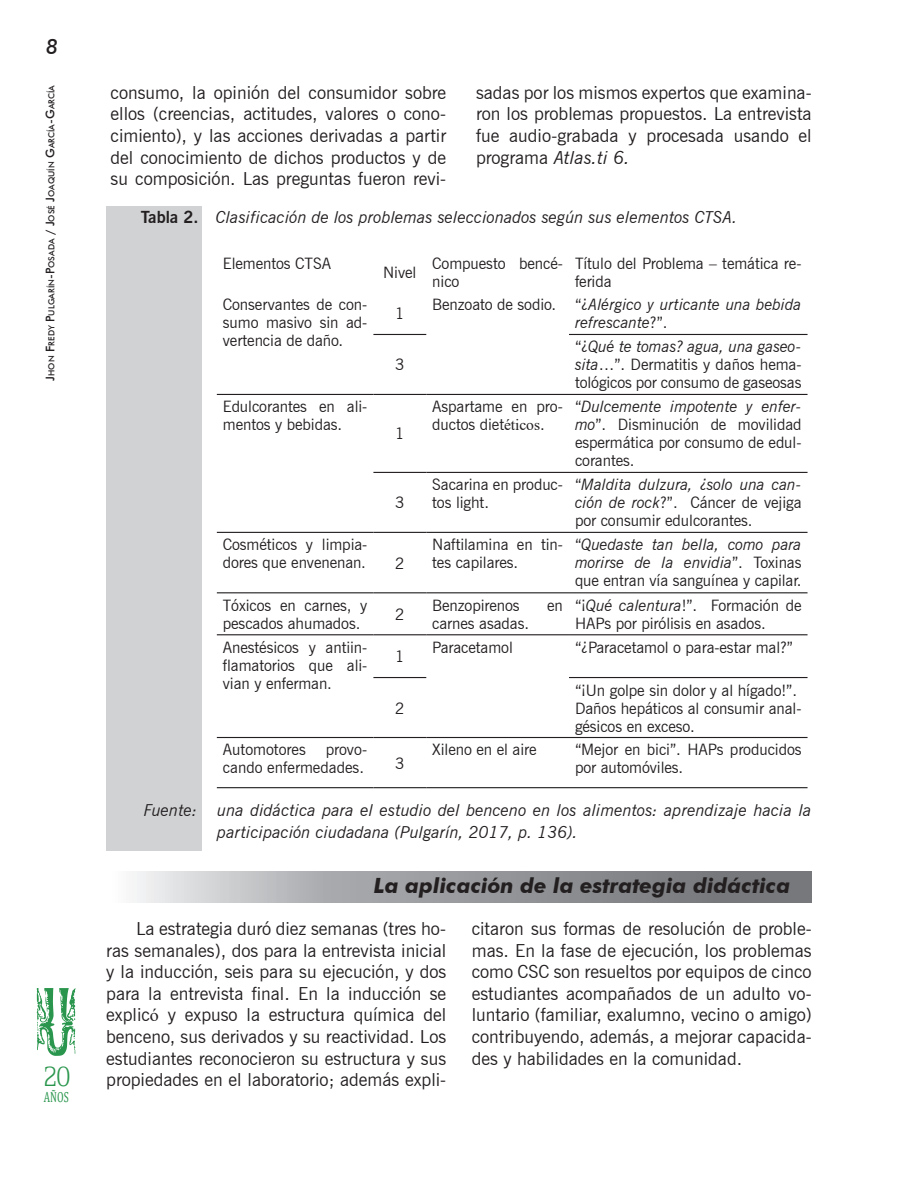
<style>
.page{position:relative;width:918px;height:1188px;background:#fff}
.page>*{position:absolute;margin:0;border:0;box-sizing:border-box;transform-origin:0 0}
.t1{font:300 31.2px "Egyptian 505 BT";color:#2a964d;scale:.85 1}
.TITULO_1{font:italic 700 21px "Futura BT";color:#231f20}
.t2{font:italic 500 21px "Futura BT";color:#231f20}
.t3{font:18px/21.6px "News Gothic BT";color:#231f20;text-align:justify}
.NOTA_TABLA_Y_GRAF{font:italic 16.5px/21.8px "News Gothic BT";color:#231f20}
.TABLA{font:italic 16.5px "News Gothic BT";color:#231f20}
.Normal_wrd_16{font:15.75px/18px "News Gothic BT";letter-spacing:-.005em;color:#231f20}
.Normal_wrd_16-2{font:italic 15.75px/18px "News Gothic BT";letter-spacing:-.005em;color:#231f20}
.t4{font:14.7px "Cambria Math";color:#2a964d;scale:.69 1}
.t5{font:500 8.4px "Futura BT";color:#231f20}
.s1{font-size:12px}
.s2{font-style:italic}
.s3{font-weight:700;font-style:normal}
.s4{font-style:normal}
.s5{font-family:"Times New Roman"}
</style>
<div class="page">
<svg style="left:37px;top:988px;width:39px;height:68px"></svg>
<div style="left:106px;top:206px;width:96px;height:644px;background:#d1d2d4"></div>
<hr style="left:373px;top:334px;width:53px;height:1px;background:#231f20">
<hr style="left:569px;top:334px;width:239px;height:1px;background:#231f20">
<hr style="left:217px;top:394px;width:156px;height:1px;background:#231f20">
<hr style="left:373px;top:394px;width:53px;height:1px;background:#231f20">
<hr style="left:426px;top:394px;width:143px;height:1px;background:#231f20">
<hr style="left:569px;top:394px;width:239px;height:1px;background:#231f20">
<hr style="left:373px;top:472px;width:53px;height:1px;background:#231f20">
<hr style="left:426px;top:472px;width:143px;height:1px;background:#231f20">
<hr style="left:569px;top:472px;width:239px;height:1px;background:#231f20">
<hr style="left:217px;top:532px;width:156px;height:1px;background:#231f20">
<hr style="left:373px;top:532px;width:53px;height:1px;background:#231f20">
<hr style="left:426px;top:532px;width:143px;height:1px;background:#231f20">
<hr style="left:569px;top:532px;width:239px;height:1px;background:#231f20">
<hr style="left:217px;top:592px;width:156px;height:1px;background:#231f20">
<hr style="left:373px;top:592px;width:53px;height:1px;background:#231f20">
<hr style="left:426px;top:592px;width:143px;height:1px;background:#231f20">
<hr style="left:569px;top:592px;width:239px;height:1px;background:#231f20">
<hr style="left:217px;top:634px;width:156px;height:1px;background:#231f20">
<hr style="left:373px;top:634px;width:53px;height:1px;background:#231f20">
<hr style="left:426px;top:634px;width:143px;height:1px;background:#231f20">
<hr style="left:569px;top:634px;width:239px;height:1px;background:#231f20">
<hr style="left:373px;top:677px;width:53px;height:1px;background:#231f20">
<hr style="left:569px;top:677px;width:239px;height:1px;background:#231f20">
<hr style="left:217px;top:737px;width:156px;height:1px;background:#231f20">
<hr style="left:373px;top:737px;width:53px;height:1px;background:#231f20">
<hr style="left:426px;top:737px;width:143px;height:1px;background:#231f20">
<hr style="left:569px;top:737px;width:239px;height:1px;background:#231f20">
<hr style="left:217px;top:787px;width:156px;height:1px;background:#231f20">
<hr style="left:373px;top:787px;width:53px;height:1px;background:#231f20">
<hr style="left:426px;top:787px;width:143px;height:1px;background:#231f20">
<hr style="left:569px;top:787px;width:239px;height:1px;background:#231f20">
<svg style="left:134px;top:872px;width:678px;height:31px;background:#9e9fa2"></svg>
<h2 class="t2" style="left:46px;top:34px;width:14px">8</h2>
<p class="t5" style="left:46px;top:381px;width:297px;rotate:-90deg"><span class="s1">J</span>hon <span class="s1">F</span>redy <span class="s1">P</span>ulgarín<span class="s1">-P</span>osada <span class="s1">/ J</span>osé <span class="s1">J</span>oaquín <span class="s1">G</span>arcía<span class="s1">-G</span>arcía</p>
<h1 class="t1" style="left:43px;top:1059px;width:34px">20</h1>
<p class="t4" style="left:44px;top:1088px;width:38px">AÑOS</p>
<p class="t3" style="left:111px;top:81px;width:337px">consumo, la opinión del consumidor sobre ellos (creencias, actitudes, valores o cono&shy;cimiento), y las acciones derivadas a partir del conocimiento de dichos productos y de su composición. Las preguntas fueron revi-</p>
<p class="t3" style="left:476px;top:81px;width:337px">sadas por los mismos expertos que examina&shy;ron los problemas propuestos. La entrevista fue audio-grabada y procesada usando el programa <span class="s2">Atlas.ti 6.</span></p>
<p class="TABLA" style="left:141px;top:207px;width:598px"><span class="s3">Tabla 2.</span> Clasificación de los problemas seleccionados según sus elementos CTSA.</p>
<p class="Normal_wrd_16" style="left:223px;top:254px;width:110px">Elementos CTSA</p>
<p class="Normal_wrd_16" style="left:383px;top:263px;width:35px">Nivel</p>
<p class="Normal_wrd_16" style="left:432px;top:254px;width:132px">Compuesto bencé&shy;nico</p>
<p class="Normal_wrd_16" style="left:575px;top:254px;width:228px">Título del Problema – temática re&shy;ferida</p>
<p class="Normal_wrd_16" style="left:223px;top:296px;width:146px;text-align:justify">Conservantes de con&shy;sumo masivo sin ad&shy;vertencia de daño.</p>
<p class="Normal_wrd_16" style="left:395px;top:305px;width:11px">1</p>
<p class="Normal_wrd_16" style="left:432px;top:296px;width:126px">Benzoato de sodio.</p>
<p class="Normal_wrd_16-2" style="left:575px;top:296px;width:228px"><span class="s4">“¿</span>Alérgico y urticante una bebida refrescante<span class="s4">?”.</span></p>
<p class="Normal_wrd_16" style="left:575px;top:338px;width:228px;text-align:justify">“¿<span class="s2">Qué te tomas? agua, una gaseo&shy;sita</span>…”. Dermatitis y daños hema&shy;tológicos por consumo de gaseosas</p>
<p class="Normal_wrd_16" style="left:395px;top:356px;width:11px">3</p>
<p class="Normal_wrd_16" style="left:223px;top:398px;width:146px">Edulcorantes en ali&shy;mentos y bebidas.</p>
<p class="Normal_wrd_16" style="left:223px;top:536px;width:146px">Cosméticos y limpia&shy;dores que envenenan.</p>
<p class="Normal_wrd_16" style="left:395px;top:425px;width:11px">1</p>
<p class="Normal_wrd_16" style="left:395px;top:494px;width:11px">3</p>
<p class="Normal_wrd_16" style="left:395px;top:554px;width:11px">2</p>
<p class="Normal_wrd_16" style="left:223px;top:596px;width:146px">Tóxicos en carnes, y pescados ahumados.</p>
<p class="Normal_wrd_16" style="left:395px;top:605px;width:11px">2</p>
<p class="Normal_wrd_16" style="left:223px;top:638px;width:146px;text-align:justify">Anestésicos y antiin&shy;flamatorios que ali&shy;vian y enferman.</p>
<p class="Normal_wrd_16" style="left:395px;top:647px;width:11px">1</p>
<p class="Normal_wrd_16" style="left:395px;top:699px;width:11px">2</p>
<p class="Normal_wrd_16" style="left:432px;top:398px;width:132px">Aspartame en pro&shy;ductos diet<span class="s5">éticos</span>.</p>
<p class="Normal_wrd_16" style="left:575px;top:398px;width:228px;text-align:justify">“<span class="s2">Dulcemente impotente y enfer&shy;mo</span>”. Disminución de movilidad espermática por consumo de edul&shy;corantes.</p>
<p class="Normal_wrd_16" style="left:432px;top:476px;width:132px">Sacarina en produc&shy;tos light.</p>
<p class="Normal_wrd_16" style="left:575px;top:476px;width:228px;text-align:justify">“<span class="s2">Maldita dulzura, ¿solo una can&shy;ción de rock</span>?”. Cáncer de vejiga por consumir edulcorantes.</p>
<p class="Normal_wrd_16" style="left:432px;top:536px;width:132px">Naftilamina en tin&shy;tes capilares.</p>
<p class="Normal_wrd_16-2" style="left:575px;top:536px;width:228px;text-align:justify"><span class="s4">“</span>Quedaste tan bella, como para morirse de la envidia<span class="s4">”. Toxinas que entran vía sanguínea y capilar.</span></p>
<p class="Normal_wrd_16" style="left:432px;top:596px;width:89px">Benzopirenos</p>
<p class="Normal_wrd_16" style="left:547px;top:596px;width:17px">en</p>
<p class="Normal_wrd_16" style="left:432px;top:614px;width:98px">carnes asadas.</p>
<p class="Normal_wrd_16" style="left:575px;top:596px;width:228px">“¡<span class="s2">Qué calentura</span>!”. Formación de<br>HAPs por pirólisis en asados.</p>
<p class="Normal_wrd_16" style="left:432px;top:638px;width:82px">Paracetamol</p>
<p class="Normal_wrd_16" style="left:575px;top:638px;width:220px">“¿Paracetamol o para-estar mal?”</p>
<p class="Normal_wrd_16" style="left:575px;top:681px;width:224px">“¡Un golpe sin dolor y al hígado!”.</p>
<p class="Normal_wrd_16" style="left:575px;top:699px;width:228px">Daños hepáticos al consumir anal&shy;gésicos en exceso.</p>
<p class="Normal_wrd_16" style="left:432px;top:741px;width:106px">Xileno en el aire</p>
<p class="Normal_wrd_16" style="left:575px;top:741px;width:228px">“Mejor en bici”. HAPs producidos por automóviles.</p>
<p class="NOTA_TABLA_Y_GRAF" style="left:217px;top:799px;width:596px;text-indent:-73px">Fuente: una didáctica para el estudio del benceno en los alimentos: aprendizaje hacia la participación ciudadana (Pulgarín, 2017, p. 136).</p>
<p class="Normal_wrd_16" style="left:223px;top:741px;width:85px">Automotores</p>
<p class="Normal_wrd_16" style="left:223px;top:741px;width:146px;text-align:right">provo-<br>cando enfermedades.</p>
<p class="Normal_wrd_16" style="left:395px;top:754px;width:11px">3</p>
<p class="TITULO_1" style="left:374px;top:873px;width:418px">La aplicación de la estrategia didáctica</p>
<p class="t3" style="left:106px;top:918px;width:341px;text-indent:30px">La estrategia duró diez semanas (tres ho&shy;ras semanales), dos para la entrevista inicial y la inducción, seis para su ejecución, y dos para la entrevista final. En la inducción se explic<span class="s5">ó</span> y expuso la estructura química del benceno, sus derivados y su reactividad. Los estudiantes reconocieron su estructura y sus propiedades en el laboratorio; además expli-</p>
<p class="t3" style="left:472px;top:918px;width:341px">citaron sus formas de resolución de proble&shy;mas. En la fase de ejecución, los problemas como CSC son resueltos por equipos de cinco estudiantes acompañados de un adulto vo&shy;luntario (familiar, exalumno, vecino o amigo) contribuyendo, además, a mejorar capacida&shy;des y habilidades en la comunidad.</p>
</div>
